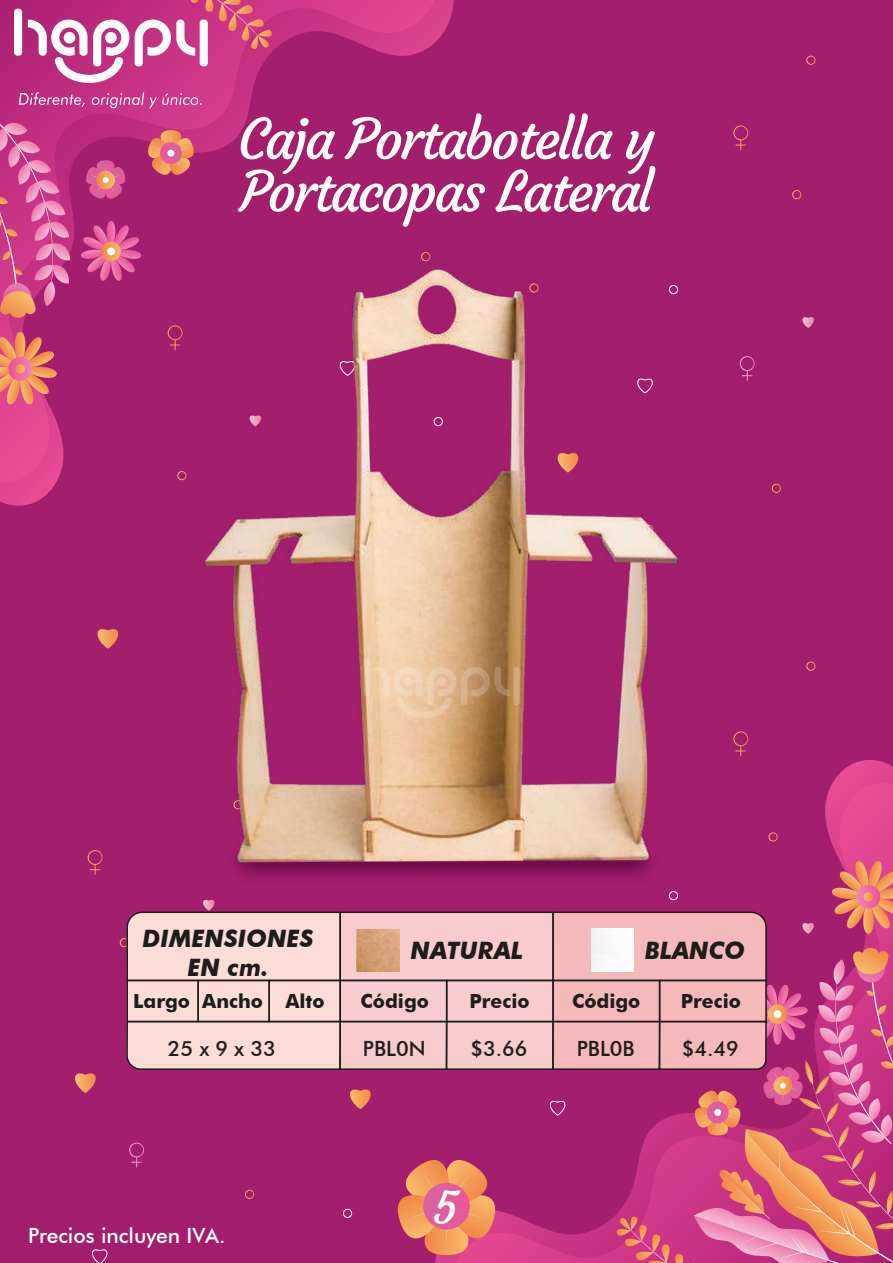
<style>
.page{position:relative;width:893px;height:1263px;background:#a31e6c}
.page>*{position:absolute;margin:0;border:0;box-sizing:border-box;transform-origin:0 0}
.t1{font:55.5px/52.5px "Courgette";letter-spacing:-.05em;color:#fff}
.t2{font:45.15px "Courgette";color:#fff}
.t3{font:italic 700 24px/28.8px "Futura BT";color:#1d1e1c;text-align:center}
.t4{font:500 21px "Futura BT";color:#1d1e1c}
.t5{font:500 21px "Futura BT";color:#fff}
.t6{font:700 19.5px "Futura BT";color:#1d1e1c}
</style>
<div class="page">
<svg style="left:733px;top:125px;width:15px;height:25px"></svg>
<svg style="left:740px;top:356px;width:15px;height:25px"></svg>
<div style="left:806px;top:56px;width:9px;height:9px;border:1px solid #fff;border-radius:50%"></div>
<div style="left:792px;top:190px;width:9px;height:9px;border:1px solid #fff;border-radius:50%"></div>
<div style="left:772px;top:484px;width:9px;height:9px;border:1px solid #fff;border-radius:50%"></div>
<svg style="left:97px;top:629px;width:22px;height:20px"></svg>
<svg style="left:802px;top:317px;width:12px;height:11px"></svg>
<svg style="left:733px;top:731px;width:15px;height:25px"></svg>
<svg style="left:88px;top:850px;width:15px;height:25px"></svg>
<svg style="left:129px;top:1142px;width:15px;height:25px"></svg>
<div style="left:806px;top:662px;width:9px;height:9px;border:1px solid #fff;border-radius:50%"></div>
<div style="left:120px;top:938px;width:9px;height:9px;border:1px solid #fff;border-radius:50%"></div>
<div style="left:245px;top:1190px;width:9px;height:9px;border:1px solid #fff;border-radius:50%"></div>
<div style="left:343px;top:1209px;width:9px;height:9px;border:1px solid #fff;border-radius:50%"></div>
<svg style="left:350px;top:1089px;width:21px;height:20px"></svg>
<svg style="left:75px;top:1073px;width:21px;height:20px"></svg>
<svg style="left:92px;top:1249px;width:16px;height:14px"></svg>
<svg style="left:435px;top:760px;width:458px;height:503px"></svg>
<svg style="left:455px;top:783px;width:438px;height:480px"></svg>
<svg style="left:0;top:0;width:454px;height:506px"></svg>
<svg style="left:0;top:0;width:434px;height:483px"></svg>
<svg style="left:84px;top:160px;width:44px;height:42px"></svg>
<svg style="left:145px;top:130px;width:52px;height:49px"></svg>
<svg style="left:160px;top:142px;width:22px;height:22px"></svg>
<div style="left:167px;top:150px;width:7px;height:7px;background:#fff;border-radius:50%"></div>
<svg style="left:0;top:332px;width:57px;height:74px"></svg>
<svg style="left:80px;top:221px;width:62px;height:61px"></svg>
<svg style="left:101px;top:242px;width:20px;height:19px"></svg>
<div style="left:107px;top:248px;width:8px;height:7px;background:#fff;border-radius:50%"></div>
<svg style="left:0;top:122px;width:70px;height:196px;background:#d1528e"></svg>
<div style="left:14px;top:9px;width:8px;height:47px;background:#fff;border-radius:3px"></div>
<svg style="left:28px;top:0;width:245px;height:83px;background:#d05d98"></svg>
<div style="left:64px;top:32px;width:11px;height:12px;background:#fff;border-radius:50%"></div>
<div style="left:105px;top:32px;width:12px;height:12px;background:#fff;border-radius:50%"></div>
<svg style="left:19px;top:92px;width:66px;height:15px"></svg>
<svg style="left:92px;top:92px;width:110px;height:16px;background:#d35699"></svg>
<div style="left:340px;top:912px;width:213px;height:157px;background:#f8cccc"></div>
<div style="left:339px;top:980px;width:108px;height:42px;border:2px solid #1d1e1c"></div>
<div style="left:446px;top:980px;width:108px;height:42px;border:2px solid #1d1e1c"></div>
<svg style="left:126px;top:911px;width:216px;height:159px;background:#eccec8"></svg>
<div style="left:339px;top:1021px;width:108px;height:49px;border:2px solid #1d1e1c"></div>
<div style="left:446px;top:1021px;width:108px;height:49px;border:2px solid #1d1e1c"></div>
<svg style="left:548px;top:861px;width:345px;height:402px"></svg>
<div style="left:591px;top:929px;width:43px;height:42px;background:#fafafb"></div>
<img style="left:357px;top:929px;width:42px;height:43px">
<img style="left:188px;top:799px;width:511px;height:124px">
<img style="left:182px;top:228px;width:505px;height:674px">
<svg style="left:397px;top:1160px;width:102px;height:95px"></svg>
<div style="left:423px;top:1183px;width:47px;height:46px;background:#e05e9c;border-radius:23px"></div>
<svg style="left:363px;top:658px;width:7px;height:38px"></svg>
<div style="left:513px;top:667px;width:7px;height:38px;background:#d2a87e;border-radius:3px"></div>
<svg style="left:375px;top:666px;width:135px;height:52px;background:#d4af87"></svg>
<div style="left:403px;top:677px;width:10px;height:9px;background:#f2d6ba;border-radius:50%"></div>
<div style="left:437px;top:677px;width:9px;height:9px;background:#eac8a7;border-radius:50%"></div>
<h1 class="t1" style="left:238px;top:113px;width:418px">Caja Portabotella y<br>Portacopas Lateral</h1>
<p class="t3" style="left:142px;top:924px;width:173px">DIMENSIONES<br>EN cm.</p>
<p class="t3" style="left:411px;top:936px;width:114px">NATURAL</p>
<p class="t3" style="left:645px;top:936px;width:102px">BLANCO</p>
<p class="t6" style="left:133px;top:989px;width:193px">Largo Ancho Alto</p>
<p class="t6" style="left:361px;top:989px;width:70px">Código</p>
<p class="t6" style="left:469px;top:989px;width:62px">Precio</p>
<p class="t6" style="left:572px;top:989px;width:70px">Código</p>
<p class="t6" style="left:681px;top:989px;width:62px">Precio</p>
<p class="t4" style="left:168px;top:1036px;width:109px">25 x 9 x 33</p>
<p class="t4" style="left:363px;top:1036px;width:64px">PBL0N</p>
<p class="t4" style="left:470px;top:1036px;width:59px">$3.66</p>
<p class="t4" style="left:577px;top:1036px;width:59px">PBL0B</p>
<p class="t4" style="left:682px;top:1036px;width:59px">$4.49</p>
<p class="t5" style="left:28px;top:1223px;width:199px">Precios incluyen IVA.</p>
<h2 class="t2" style="left:433px;top:1179px;width:26px">5</h2>
</div>
